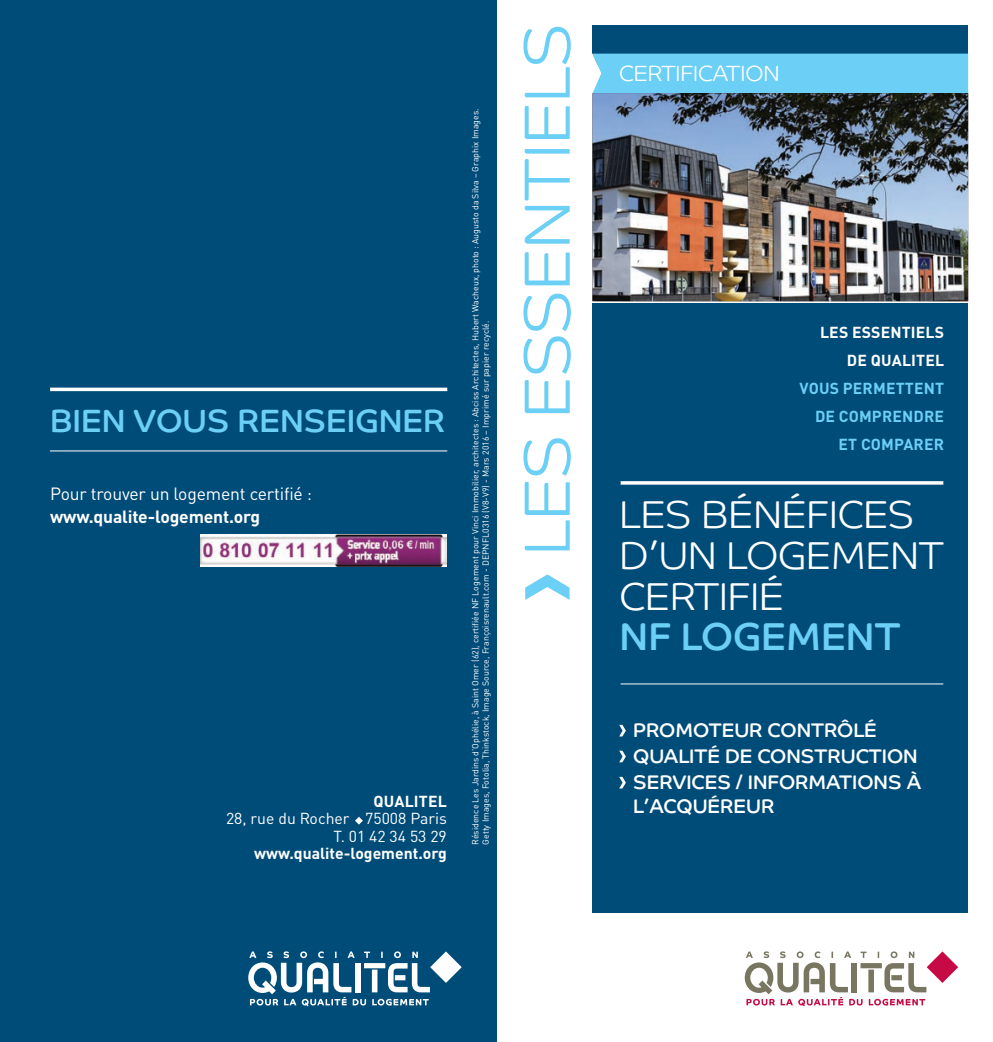
<style>
.page{position:relative;width:993px;height:1042px;background:#fff}
.page>*{position:absolute;margin:0;border:0;box-sizing:border-box;transform-origin:0 0}
.t1{font:300 65.62px "Co Headline";color:#6bcff6}
.t2{font:300 39.02px/40.8px "Co Headline";color:#fff;text-align:justify}
.t3{font:39.02px "Co Headline";color:#6bcff6}
.t4{font:32.38px "Co Headline";color:#6bcff6}
.t5{font:300 22.05px "Co Headline";color:#fff}
.t6{font:19.78px/26.1px "Co Headline";color:#fff}
.t7{font:17.5px "DIN Pro";letter-spacing:-.01em;color:#fff}
.t8{font:700 17.5px "DIN Pro";letter-spacing:-.01em;color:#fff}
.t9{font:700 15.75px/28px "DIN Pro";letter-spacing:.01em;color:#fff;text-align:right}
.t10{font:15.75px/17.5px "DIN Pro";color:#fff;text-align:right}
.t11{font:700 15.75px/28px "DIN Pro";letter-spacing:.01em;color:#6bcff6;text-align:right}
.t12{font:8.75px/10.5px "DIN Pro";color:#fff}
</style>
<div class="page">
<svg style="left:744px;top:951px;width:213px;height:55px"></svg>
<svg style="left:525px;top:574px;width:44px;height:26px"></svg>
<div style="left:0;top:0;width:496px;height:1042px;background:#004c79"></div>
<svg style="left:248px;top:951px;width:213px;height:55px"></svg>
<svg style="left:355px;top:817px;width:8px;height:7px"></svg>
<div style="left:592px;top:304px;width:375px;height:609px;background:#004c79"></div>
<div style="left:592px;top:25px;width:375px;height:39px;background:#004c79"></div>
<svg style="left:620px;top:481px;width:323px;height:4px"></svg>
<hr style="left:620px;top:683px;width:323px;height:1px;background:#fff">
<div style="left:592px;top:54px;width:375px;height:39px;background:#6bcff6"></div>
<img style="left:592px;top:93px;width:375px;height:208px">
<hr style="left:50px;top:388px;width:397px;height:3px;background:#fff">
<hr style="left:50px;top:451px;width:397px;height:1px;background:#fff">
<svg style="left:619px;top:725px;width:6px;height:11px"></svg>
<svg style="left:619px;top:750px;width:6px;height:12px"></svg>
<svg style="left:619px;top:777px;width:6px;height:11px"></svg>
<img style="left:200px;top:534px;width:246px;height:33px">
<h3 class="t4" style="left:50px;top:401px;width:396px">BIEN VOUS RENSEIGNER</h3>
<h3 class="t7" style="left:50px;top:480px;width:263px">Pour trouver un logement certifié :</h3>
<h3 class="t8" style="left:50px;top:502px;width:211px">WWW.QUALITE-LOGEMENT.ORG</h3>
<h3 class="t9" style="left:373px;top:785px;width:75px">QUALITEL</h3>
<h3 class="t10" style="left:226px;top:808px;width:222px">28, rue du Rocher 75008 Paris<br>T. 01 42 34 53 29</h3>
<h3 class="t9" style="left:254px;top:837px;width:194px">WWW.QUALITE-LOGEMENT.ORG</h3>
<p class="t12" style="left:469px;top:844px;width:737px;rotate:-90deg">Résidence Les Jardins d’Ophélie, à Saint Omer (62), certifiée NF Logement pour Vinci Immobilier, architectes : Abciss Architectes, Hubert Wacheux, photo : Augusto da Silva – Graphix Images.<br>Getty Images, Fotolia, Thinkstock, Image Source, Françoisrenault.com - DEPNFL0316 (V8-V9) - Mars 2016 – Imprimé sur papier recyclé.</p>
<h1 class="t1" style="left:507px;top:555px;width:533px;rotate:-90deg">Les essEntiels</h1>
<h3 class="t5" style="left:619px;top:60px;width:158px">CERTI FICATION</h3>
<h3 class="t9" style="left:846px;top:316px;width:99px">S<br>DE QUALITEL</h3>
<h3 class="t11" style="left:799px;top:372px;width:97px">VOUS PERMETTE</h3>
<h3 class="t9" style="left:819px;top:316px;width:91px">LES ESSENTIEL</h3>
<h3 class="t11" style="left:814px;top:372px;width:130px">NT<br>DE COMPRENDRE<br>ET COMPARER</h3>
<h2 class="t2" style="left:619px;top:494px;width:272px">LES BÉNÉFICES D’UN LOGEMENT CERTI FIÉ</h2>
<h2 class="t3" style="left:619px;top:613px;width:282px">NF LOGEMENT</h2>
<h3 class="t6" style="left:633px;top:717px;width:289px">PROMOTEUR CONTRÔLÉ<br>QUALITÉ DE CONSTRUCTION<br>SERVICES / INFORMATIONS À</h3>
<h3 class="t6" style="left:633px;top:793px;width:143px">L’ACQUÉREUR</h3>
</div>
